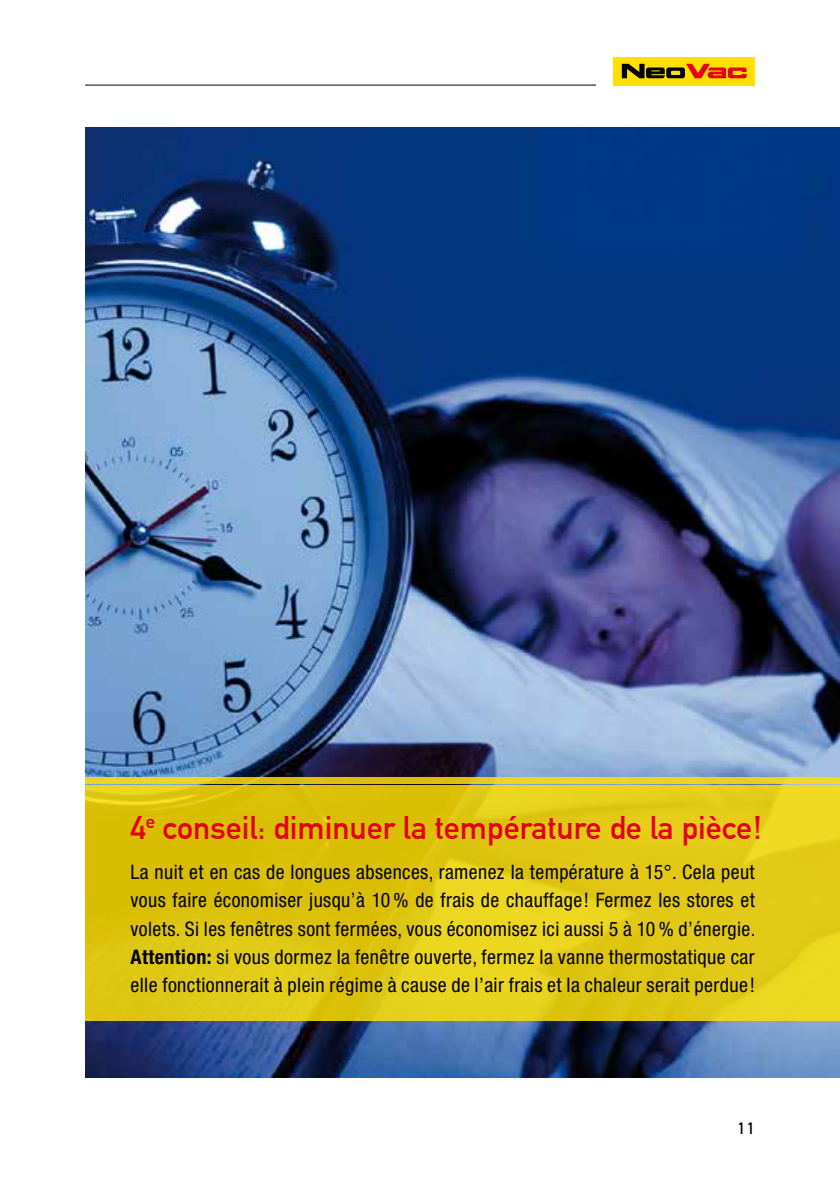
<style>
.page{position:relative;width:840px;height:1191px;background:#fff}
.page>*{position:absolute;margin:0;border:0;box-sizing:border-box;transform-origin:0 0}
.t1{font:32px "DIN Mittelschrift";color:#e2001a}
.t2{font:condensed 20px/28.4px "Helvetica Neue";letter-spacing:.02em;color:#000;text-align:justify}
.t3{font:16px "DIN Mittelschrift";color:#000}
.s1{font-weight:700}
</style>
<div class="page">
<img style="left:85px;top:128px;width:754px;height:949px">
<svg style="left:85px;top:785px;width:754px;height:235px;background:#e0c812"></svg>
<svg style="left:85px;top:777px;width:754px;height:6px;background:#e4cd16"></svg>
<hr style="left:85px;top:85px;width:510px;height:1px;background:#000">
<div style="left:613px;top:57px;width:141px;height:28px;background:#ffe000"></div>
<svg style="left:621px;top:64px;width:125px;height:14px"></svg>
<h1 class="t1" style="left:130px;top:808px;width:632px">4<sup>e</sup> conseil: diminuer la température de la pièce!</h1>
<p class="t2" style="left:130px;top:857px;width:626px">La nuit et en cas de longues absences, ramenez la température à 15°. Cela peut vous faire économiser jusqu’à 10 % de frais de chauffage! Fermez les stores et volets. Si les fenêtres sont fermées, vous économisez ici aussi 5 à 10 % d’énergie.<br><span class="s1">Attention:</span> si vous dormez la fenêtre ouverte, fermez la vanne thermostatique car elle fonctionnerait à plein régime à cause de l’air frais et la chaleur serait perdue!</p>
<p class="t3" style="left:737px;top:1119px;width:18px">11</p>
</div>
